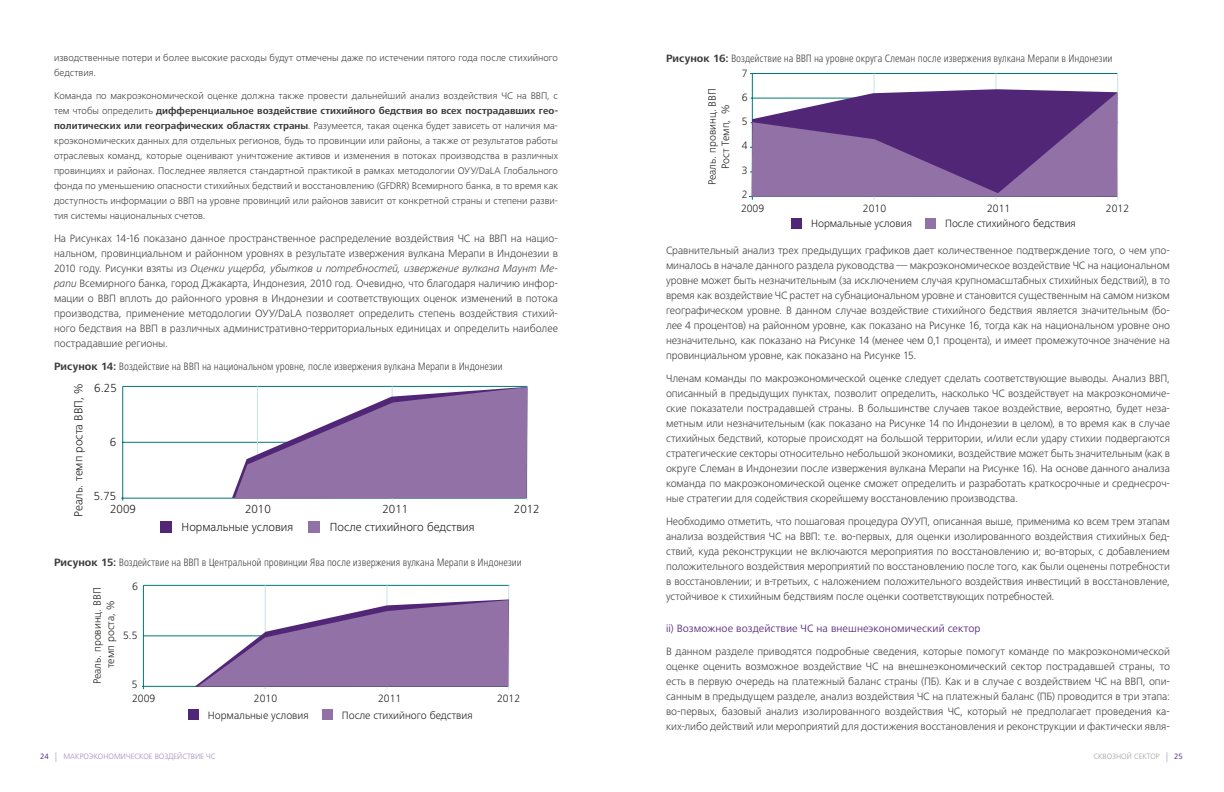
<style>
.page{position:relative;width:1224px;height:792px;background:#fff}
.page>*{position:absolute;margin:0;border:0;box-sizing:border-box;transform-origin:0 0}
.t1{font:300 12.2px "Frutiger Next LTW1 G";color:#1d1d1b}
.t2{font:300 11px/15px "Frutiger Next LTW1 G";letter-spacing:-.005em;color:#3c3c3b;text-align:justify}
.t3{font:300 condensed 11px "Frutiger Next LTW1 G";letter-spacing:-.005em;color:#3c3c3b}
.t4{font:300 11px/13.2px "Frutiger Next LTW1 G";color:#1d1d1b;text-align:center}
.t5{font:11px "Frutiger Next LTW1 G";letter-spacing:.01em;color:#61367f}
.t6{font:300 10px/15px "Frutiger Next LTW1 G";color:#3c3c3b}
.t7{font:300 8px "Frutiger Next LTW1 G";color:#a187b5}
.t8{font:300 8px "Frutiger Next LTW1 G";color:#9d9d9c}
.s1{font-weight:700}
.s2{font-style:italic}
.s3{font-weight:700;font-stretch:normal}
.s4{font-weight:400;color:#522676}
.s5{font-size:10px}
.s6{font-size:10px;color:#a187b5}
</style>
<div class="page">
<div style="left:160px;top:521px;width:12px;height:12px;background:#522676"></div>
<div style="left:309px;top:521px;width:11px;height:12px;background:#9171a6"></div>
<hr style="left:121px;top:498px;width:406px;height:1px;background:#007976">
<hr style="left:122px;top:442px;width:405px;height:1px;background:#007976">
<hr style="left:123px;top:386px;width:404px;height:1px;background:#007976">
<hr style="left:122px;top:386px;width:1px;height:115px;background:#007976">
<hr style="left:257px;top:386px;width:1px;height:115px;background:#c5e5e5">
<hr style="left:392px;top:386px;width:1px;height:115px;background:#c5e5e5">
<hr style="left:527px;top:386px;width:1px;height:115px;background:#c5e5e5">
<svg style="left:232px;top:387px;width:295px;height:112px"></svg>
<div style="left:189px;top:710px;width:10px;height:10px;background:#522676"></div>
<div style="left:323px;top:709px;width:10px;height:11px;background:#9171a6"></div>
<hr style="left:142px;top:686px;width:366px;height:1px;background:#007976">
<hr style="left:143px;top:636px;width:366px;height:1px;background:#007976">
<hr style="left:144px;top:585px;width:365px;height:1px;background:#007976">
<hr style="left:143px;top:585px;width:1px;height:104px;background:#007976">
<hr style="left:265px;top:585px;width:1px;height:104px;background:#c5e5e5">
<hr style="left:387px;top:585px;width:1px;height:104px;background:#c5e5e5">
<hr style="left:508px;top:585px;width:1px;height:104px;background:#c5e5e5">
<svg style="left:195px;top:599px;width:314px;height:88px"></svg>
<div style="left:792px;top:218px;width:10px;height:11px;background:#522676"></div>
<div style="left:926px;top:218px;width:10px;height:11px;background:#9171a6"></div>
<hr style="left:749px;top:196px;width:368px;height:1px;background:#007976">
<hr style="left:750px;top:147px;width:368px;height:1px;background:#007976">
<hr style="left:750px;top:172px;width:368px;height:1px;background:#007976">
<hr style="left:750px;top:73px;width:368px;height:1px;background:#007976">
<hr style="left:752px;top:73px;width:1px;height:127px;background:#007976">
<hr style="left:874px;top:74px;width:1px;height:126px;background:#c5e5e5">
<hr style="left:996px;top:74px;width:1px;height:126px;background:#c5e5e5">
<hr style="left:1117px;top:74px;width:1px;height:126px;background:#c5e5e5">
<svg style="left:752px;top:89px;width:365px;height:4px"></svg>
<svg style="left:751px;top:93px;width:366px;height:104px"></svg>
<p class="t6" style="left:54px;top:50px;width:505px">изводственные потери и более высокие расходы будут отмечены даже по истечении пятого года после стихийного бедствия.</p>
<p class="t6" style="left:54px;top:88px;width:506px;text-align:justify">Команда по макроэкономической оценке должна также провести дальнейший анализ воздействия ЧС на ВВП, с тем чтобы определить <span class="s1">дифференциальное воздействие стихийного бедствия во всех пострадавших гео&shy;политических или географических областях страны</span>. Разумеется, такая оценка будет зависеть от наличия ма&shy;кроэкономических данных для отдельных регионов, будь то провинции или районы, а также от результатов работы отраслевых команд, которые оценивают уничтожение активов и изменения в потоках производства в различных провинциях и районах. Последнее является стандартной практикой в рамках методологии ОУУ/DaLA Глобального фонда по уменьшению опасности стихийных бедствий и восстановлению (GFDRR) Всемирного банка, в то время как доступность информации о ВВП на уровне провинций или районов зависит от конкретной страны и степени разви&shy;тия системы национальных счетов.</p>
<p class="t2" style="left:54px;top:231px;width:506px">На Рисунках 14-16 показано данное пространственное распределение воздействия ЧС на ВВП на нацио&shy;нальном, провинциальном и районном уровнях в результате извержения вулкана Мерапи в Индонезии в 2010 году. Рисунки взяты из <span class="s2">Оценки ущерба, убытков и потребностей, извержение вулкана Маунт Ме&shy;рапи</span> Всемирного банка, город Джакарта, Индонезия, 2010 год. Очевидно, что благодаря наличию инфор&shy;мации о ВВП вплоть до районного уровня в Индонезии и соответствующих оценок изменений в потока производства, применение методологии ОУУ/DaLA позволяет определить степень воздействия стихий&shy;ного бедствия на ВВП в различных административно-территориальных единицах и определить наиболее пострадавшие регионы.</p>
<p class="t3" style="left:54px;top:360px;width:450px"><span class="s3">Рисунок 14:</span> Воздействие на ВВП на национальном уровне, после извержения вулкана Мерапи в Индонезии</p>
<p class="t1" style="left:71px;top:517px;width:135px;rotate:-90deg">Реаль. темп роста ВВП, %</p>
<p class="t1" style="left:94px;top:381px;width:24px">6.25</p>
<p class="t1" style="left:110px;top:435px;width:8px">6</p>
<p class="t1" style="left:94px;top:489px;width:24px">5.75</p>
<p class="t1" style="left:110px;top:502px;width:27px">2009</p>
<p class="t1" style="left:245px;top:502px;width:27px">2010</p>
<p class="t1" style="left:382px;top:502px;width:27px">2011</p>
<p class="t1" style="left:514px;top:502px;width:27px">2012</p>
<p class="t1" style="left:182px;top:520px;width:113px">Нормальные условия</p>
<p class="t1" style="left:330px;top:520px;width:146px">После стихийного бедствия</p>
<p class="t3" style="left:54px;top:556px;width:469px"><span class="s3">Рисунок 15:</span> Воздействие на ВВП в Центральной провинции Ява после извержения вулкана Мерапи в Индонезии</p>
<p class="t4" style="left:132px;top:580px;width:7px">6</p>
<p class="t4" style="left:91px;top:684px;width:99px;rotate:-90deg">Реаль. провинц. ВВП темп роста, %</p>
<p class="t4" style="left:123px;top:629px;width:16px">5.5</p>
<p class="t4" style="left:132px;top:677px;width:7px">5</p>
<p class="t4" style="left:132px;top:692px;width:25px">2009</p>
<p class="t4" style="left:254px;top:692px;width:25px">2010</p>
<p class="t4" style="left:378px;top:692px;width:25px">2011</p>
<p class="t4" style="left:497px;top:692px;width:25px">2012</p>
<p class="t4" style="left:208px;top:708px;width:102px">Нормальные условия</p>
<p class="t4" style="left:342px;top:708px;width:132px">После стихийного бедствия</p>
<p class="t3" style="left:666px;top:52px;width:448px"><span class="s3">Рисунок 16:</span> Воздействие на ВВП на уровне округа Слеман после извержения вулкана Мерапи в Индонезии</p>
<p class="t4" style="left:706px;top:185px;width:99px;rotate:-90deg">Реаль. провинц. ВВП<br>Рост Темп, %</p>
<p class="t4" style="left:742px;top:61px;width:7px;line-height:24.2px;text-align:justify">7<br>6<br>5</p>
<p class="t4" style="left:742px;top:139px;width:7px">4</p>
<p class="t4" style="left:742px;top:163px;width:7px">3</p>
<p class="t4" style="left:742px;top:188px;width:7px">2</p>
<p class="t4" style="left:741px;top:202px;width:25px">2009</p>
<p class="t4" style="left:863px;top:202px;width:25px">2010</p>
<p class="t4" style="left:987px;top:202px;width:25px">2011</p>
<p class="t4" style="left:1106px;top:202px;width:25px">2012</p>
<p class="t2" style="left:666px;top:243px;width:506px">Сравнительный анализ трех предыдущих графиков дает количественное подтверждение того, о чем упо&shy;миналось в начале данного раздела руководства — макроэкономическое воздействие ЧС на национальном уровне может быть незначительным (за исключением случая крупномасштабных стихийных бедствий), в то время как воздействие ЧС растет на субнациональном уровне и становится существенным на самом низком географическом уровне. В данном случае воздействие стихийного бедствия является значительным (бо&shy;лее 4 процентов) на районном уровне, как показано на Рисунке 16, тогда как на национальном уровне оно незначительно, как показано на Рисунке 14 (менее чем 0,1 процента), и имеет промежуточное значение на провинциальном уровне, как показано на Рисунке 15.</p>
<p class="t2" style="left:666px;top:371px;width:506px">Членам команды по макроэкономической оценке следует сделать соответствующие выводы. Анализ ВВП, описанный в предыдущих пунктах, позволит определить, насколько ЧС воздействует на макроэкономиче&shy;ские показатели пострадавшей страны. В большинстве случаев такое воздействие, вероятно, будет неза&shy;метным или незначительным (как показано на Рисунке 14 по Индонезии в целом), в то время как в случае стихийных бедствий, которые происходят на большой территории, и/или если удару стихии подвергаются стратегические секторы относительно небольшой экономики, воздействие может быть значительным (как в округе Слеман в Индонезии после извержения вулкана Мерапи на Рисунке 16). На основе данного анализа команда по макроэкономической оценке сможет определить и разработать краткосрочные и среднесроч&shy;ные стратегии для содействия скорейшему восстановлению производства.</p>
<p class="t2" style="left:666px;top:514px;width:506px">Необходимо отметить, что пошаговая процедура ОУУП, описанная выше, применима ко всем трем этапам анализа воздействия ЧС на ВВП: т.е. во-первых, для оценки изолированного воздействия стихийных бед&shy;ствий, куда реконструкции не включаются мероприятия по восстановлению и; во-вторых, с добавлением положительного воздействия мероприятий по восстановлению после того, как были оценены потребности в восстановлении; и в-третьих, с наложением положительного воздействия инвестиций в восстановление, устойчивое к стихийным бедствиям после оценки соответствующих потребностей.</p>
<p class="t5" style="left:666px;top:622px;width:316px">ii) Возможное воздействие ЧС на внешнеэкономический сектор</p>
<p class="t2" style="left:666px;top:644px;width:506px">В данном разделе приводятся подробные сведения, которые помогут команде по макроэкономической оценке оценить возможное воздействие ЧС на внешнеэкономический сектор пострадавшей страны, то есть в первую очередь на платежный баланс страны (ПБ). Как и в случае с воздействием ЧС на ВВП, опи&shy;санным в предыдущем разделе, анализ воздействия ЧС на платежный баланс (ПБ) проводится в три этапа: во-первых, базовый анализ изолированного воздействия ЧС, который не предполагает проведения ка&shy;ких-либо действий или мероприятий для достижения восстановления и реконструкции и фактически явля-</p>
<p class="t4" style="left:811px;top:217px;width:102px">Нормальные условия</p>
<p class="t4" style="left:945px;top:217px;width:132px">После стихийного бедствия</p>
<p class="t7" style="left:40px;top:752px;width:177px"><span class="s4">24</span> <span class="s5">|</span> МАКРОЭКОНОМИЧЕСКОЕ ВОЗДЕЙСТВИЕ ЧС</p>
<p class="t8" style="left:1093px;top:752px;width:91px">СКВОЗНОЙ СЕКТОР <span class="s6">|</span> <span class="s4">25</span></p>
</div>
